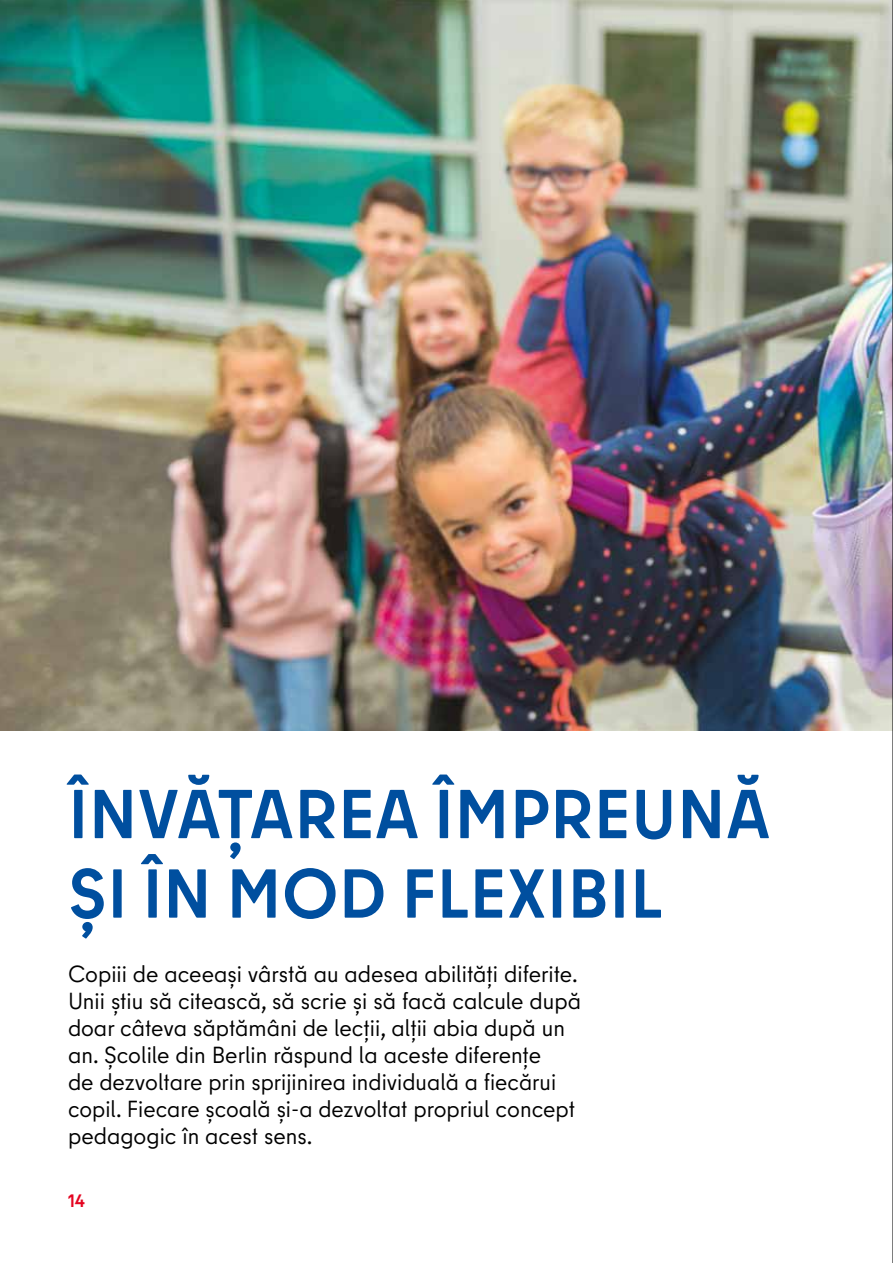
<style>
.page{position:relative;width:893px;height:1263px;background:#fff}
.page>*{position:absolute;margin:0;border:0;box-sizing:border-box;transform-origin:0 0}
.t1{font:700 69px/79.5px "Berlin Type";letter-spacing:.01em;color:#004f9f}
.t2{font:23.25px/27px "Berlin Type";color:#000}
.t3{font:700 18px "Berlin Type";color:#e40521}
</style>
<div class="page">
<img style="left:0;top:0;width:892px;height:730px">
<hr style="left:892px;top:0;width:1px;height:1263px;background:#000">
<h1 class="t1" style="left:68px;top:775px;width:703px">ÎNVĂȚAREA ÎMPREUNĂ<br>ȘI ÎN MOD FLEXIBIL</h1>
<p class="t2" style="left:68px;top:961px;width:515px">Copiii de aceeași vârstă au adesea abilități diferite.<br>Unii știu să citească, să scrie și să facă calcule după doar câteva săptămâni de lecții, alții abia după un an. Școlile din Berlin răspund la aceste diferențe<br>de dezvoltare prin sprijinirea individuală a fiecărui copil. Fiecare școală și-a dezvoltat propriul concept pedagogic în acest sens.</p>
<p class="t3" style="left:68px;top:1189px;width:19px">14</p>
</div>
